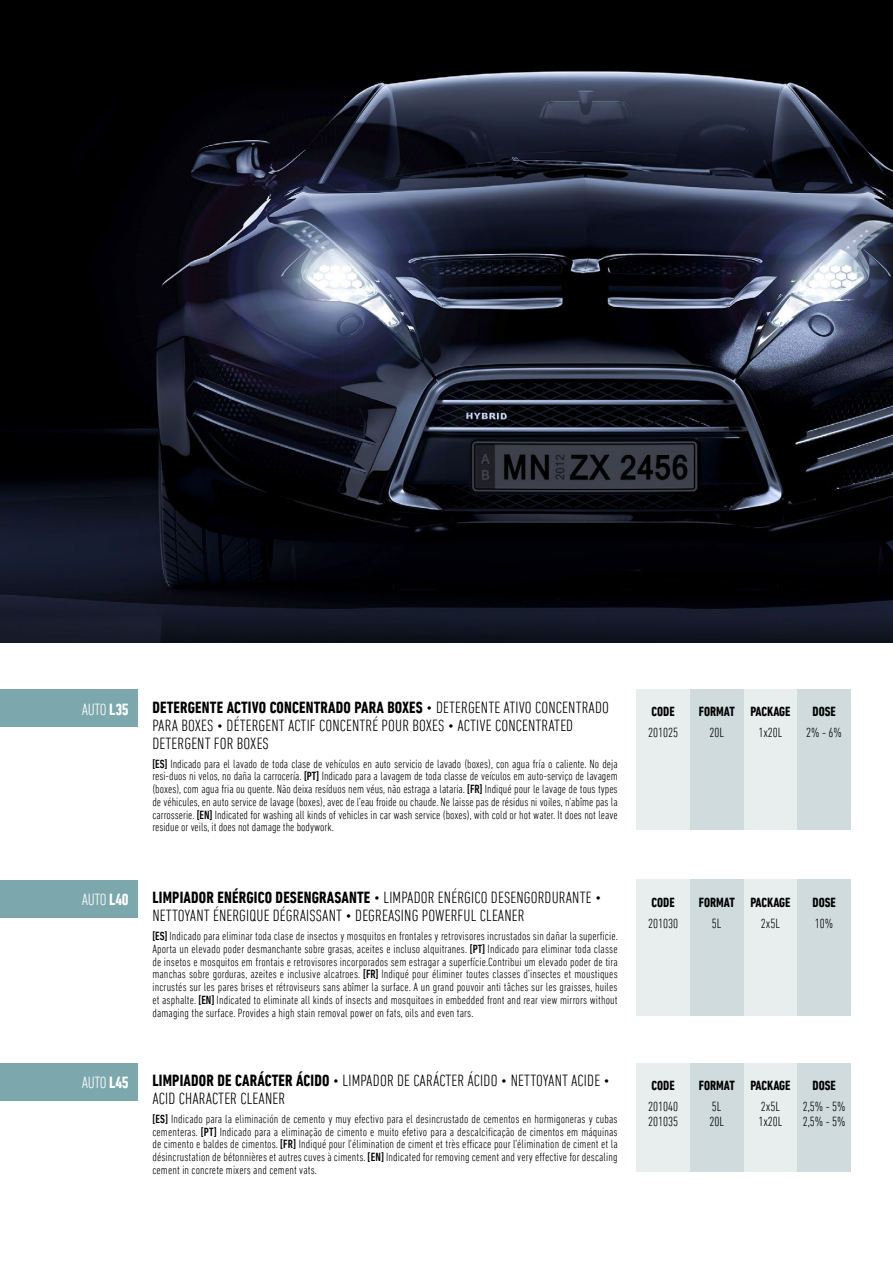
<style>
.page{position:relative;width:893px;height:1263px;background:#fff}
.page>*{position:absolute;margin:0;border:0;box-sizing:border-box;transform-origin:0 0}
.t1{font:300 condensed 16.5px/18px "DIN Next LT Pro";letter-spacing:.01em;color:#000}
.t2{font:300 condensed 16.5px "DIN Next LT Pro";letter-spacing:-.025em;color:#fff}
.t3{font:300 condensed 13.5px/15px "DIN Next LT Pro";color:#000}
.t4{font:700 condensed 13.5px "DIN Next LT Pro";color:#000}
.t5{font:300 condensed 12px/12.8px "DIN Next LT Pro";letter-spacing:.01em;color:#000;text-align:justify}
.s1{font-weight:700}
.s2{font-weight:500}
</style>
<div class="page">
<div style="left:797px;top:689px;width:54px;height:141px;background:#cfdbdd"></div>
<div style="left:744px;top:689px;width:53px;height:141px;background:#e8edee"></div>
<div style="left:690px;top:689px;width:54px;height:141px;background:#cfdbdd"></div>
<div style="left:636px;top:689px;width:54px;height:141px;background:#e8edee"></div>
<div style="left:0;top:690px;width:137px;height:37px;background:#7ca7ad"></div>
<div style="left:797px;top:880px;width:54px;height:136px;background:#cfdbdd"></div>
<div style="left:744px;top:880px;width:53px;height:136px;background:#e8edee"></div>
<div style="left:690px;top:880px;width:54px;height:136px;background:#cfdbdd"></div>
<div style="left:636px;top:880px;width:54px;height:136px;background:#e8edee"></div>
<div style="left:0;top:880px;width:137px;height:37px;background:#7ca7ad"></div>
<div style="left:797px;top:1062px;width:54px;height:109px;background:#cfdbdd"></div>
<div style="left:744px;top:1062px;width:53px;height:109px;background:#e8edee"></div>
<div style="left:690px;top:1062px;width:54px;height:109px;background:#cfdbdd"></div>
<div style="left:636px;top:1062px;width:54px;height:109px;background:#e8edee"></div>
<div style="left:0;top:1063px;width:137px;height:37px;background:#7ca7ad"></div>
<img style="left:0;top:0;width:893px;height:642px">
<h1 class="t2" style="left:82px;top:700px;width:49px">AUTO <span class="s1">L35</span></h1>
<h1 class="t1" style="left:152px;top:698px;width:458px"><span class="s1">DETERGENTE ACTIVO CONCENTRADO PARA BOXES</span> • DETERGENTE ATIVO CONCENTRADO<br>PARA BOXES • DÉTERGENT ACTIF CONCENTRÉ POUR BOXES • ACTIVE CONCENTRATED<br>DETERGENT FOR BOXES</h1>
<p class="t5" style="left:152px;top:757px;width:467px"><span class="s2">[ES]</span> Indicado para el lavado de toda clase de vehículos en auto servicio de lavado (boxes), con agua fría o caliente. No deja resi-duos ni velos, no daña la carrocería. <span class="s2">[PT]</span> Indicado para a lavagem de toda classe de veículos em auto-serviço de lavagem (boxes), com agua fria ou quente. Não deixa resíduos nem véus, não estraga a lataria. <span class="s2">[FR]</span> Indiqué pour le lavage de tous types de véhicules, en auto service de lavage (boxes), avec de l’eau froide ou chaude. Ne laisse pas de résidus ni voiles, n’abîme pas la carrosserie. <span class="s2">[EN]</span> Indicated for washing all kinds of vehicles in car wash service (boxes), with cold or hot water. It does not leave residue or veils, it does not damage the bodywork.</p>
<p class="t4" style="left:652px;top:704px;width:25px">CODE</p>
<p class="t3" style="left:648px;top:725px;width:32px">201025</p>
<p class="t4" style="left:699px;top:704px;width:37px">FORMAT</p>
<p class="t3" style="left:709px;top:725px;width:16px">20L</p>
<p class="t4" style="left:750px;top:704px;width:42px">PACKAGE</p>
<p class="t3" style="left:758px;top:725px;width:26px">1x20L</p>
<p class="t4" style="left:812px;top:704px;width:25px">DOSE</p>
<p class="t3" style="left:806px;top:725px;width:37px">2% - 6%</p>
<h1 class="t2" style="left:82px;top:890px;width:49px">AUTO <span class="s1">L40</span></h1>
<h1 class="t1" style="left:152px;top:888px;width:450px"><span class="s1">LIMPIADOR ENÉRGICO DESENGRASANTE</span> • LIMPADOR ENÉRGICO DESENGORDURANTE •<br>NETTOYANT ÉNERGIQUE DÉGRAISSANT • DEGREASING POWERFUL CLEANER</h1>
<p class="t5" style="left:152px;top:929px;width:467px"><span class="s2">[ES]</span> Indicado para eliminar toda clase de insectos y mosquitos en frontales y retrovisores incrustados sin dañar la superficie.<br>Aporta un elevado poder desmanchante sobre grasas, aceites e incluso alquitranes. <span class="s2">[PT]</span> Indicado para eliminar toda classe de insetos e mosquitos em frontais e retrovisores incorporados sem estragar a superfície.Contribui um elevado poder de tira manchas sobre gorduras, azeites e inclusive alcatroes. <span class="s2">[FR]</span> Indiqué pour éliminer toutes classes d’insectes et moustiques incrustés sur les pares brises et rétroviseurs sans abîmer la surface. A un grand pouvoir anti tâches sur les graisses, huiles et asphalte. <span class="s2">[EN]</span> Indicated to eliminate all kinds of insects and mosquitoes in embedded front and rear view mirrors without damaging the surface. Provides a high stain removal power on fats, oils and even tars.</p>
<p class="t4" style="left:652px;top:894px;width:25px">CODE</p>
<p class="t3" style="left:648px;top:915px;width:32px">201030</p>
<p class="t4" style="left:699px;top:894px;width:37px">FORMAT</p>
<p class="t3" style="left:712px;top:915px;width:11px">5L</p>
<p class="t4" style="left:750px;top:894px;width:42px">PACKAGE</p>
<p class="t3" style="left:761px;top:915px;width:21px">2x5L</p>
<p class="t4" style="left:812px;top:894px;width:25px">DOSE</p>
<p class="t3" style="left:815px;top:915px;width:20px">10%</p>
<h1 class="t2" style="left:82px;top:1073px;width:49px">AUTO <span class="s1">L45</span></h1>
<h1 class="t1" style="left:152px;top:1071px;width:459px"><span class="s1">LIMPIADOR DE CARÁCTER ÁCIDO</span> • LIMPADOR DE CARÁCTER ÁCIDO • NETTOYANT ACIDE •<br>ACID CHARACTER CLEANER</h1>
<p class="t5" style="left:152px;top:1112px;width:467px"><span class="s2">[ES]</span> Indicado para la eliminación de cemento y muy efectivo para el desincrustado de cementos en hormigoneras y cubas cementeras. <span class="s2">[PT]</span> Indicado para a eliminação de cimento e muito efetivo para a descalcificação de cimentos em máquinas de cimento e baldes de cimentos. <span class="s2">[FR]</span> Indiqué pour l’élimination de ciment et très efficace pour l’élimination de ciment et la désincrustation de bétonnières et autres cuves à ciments. <span class="s2">[EN]</span> Indicated for removing cement and very effective for descaling cement in concrete mixers and cement vats.</p>
<p class="t4" style="left:652px;top:1077px;width:25px">CODE</p>
<p class="t3" style="left:648px;top:1098px;width:32px">201040<br>201035</p>
<p class="t4" style="left:699px;top:1077px;width:37px">FORMAT</p>
<p class="t3" style="left:709px;top:1098px;width:16px">5L<br>20L</p>
<p class="t4" style="left:750px;top:1077px;width:42px">PACKAGE</p>
<p class="t3" style="left:758px;top:1098px;width:26px">2x5L<br>1x20L</p>
<p class="t4" style="left:812px;top:1077px;width:25px">DOSE</p>
<p class="t3" style="left:803px;top:1098px;width:44px">2,5% - 5%<br>2,5% - 5%</p>
</div>
